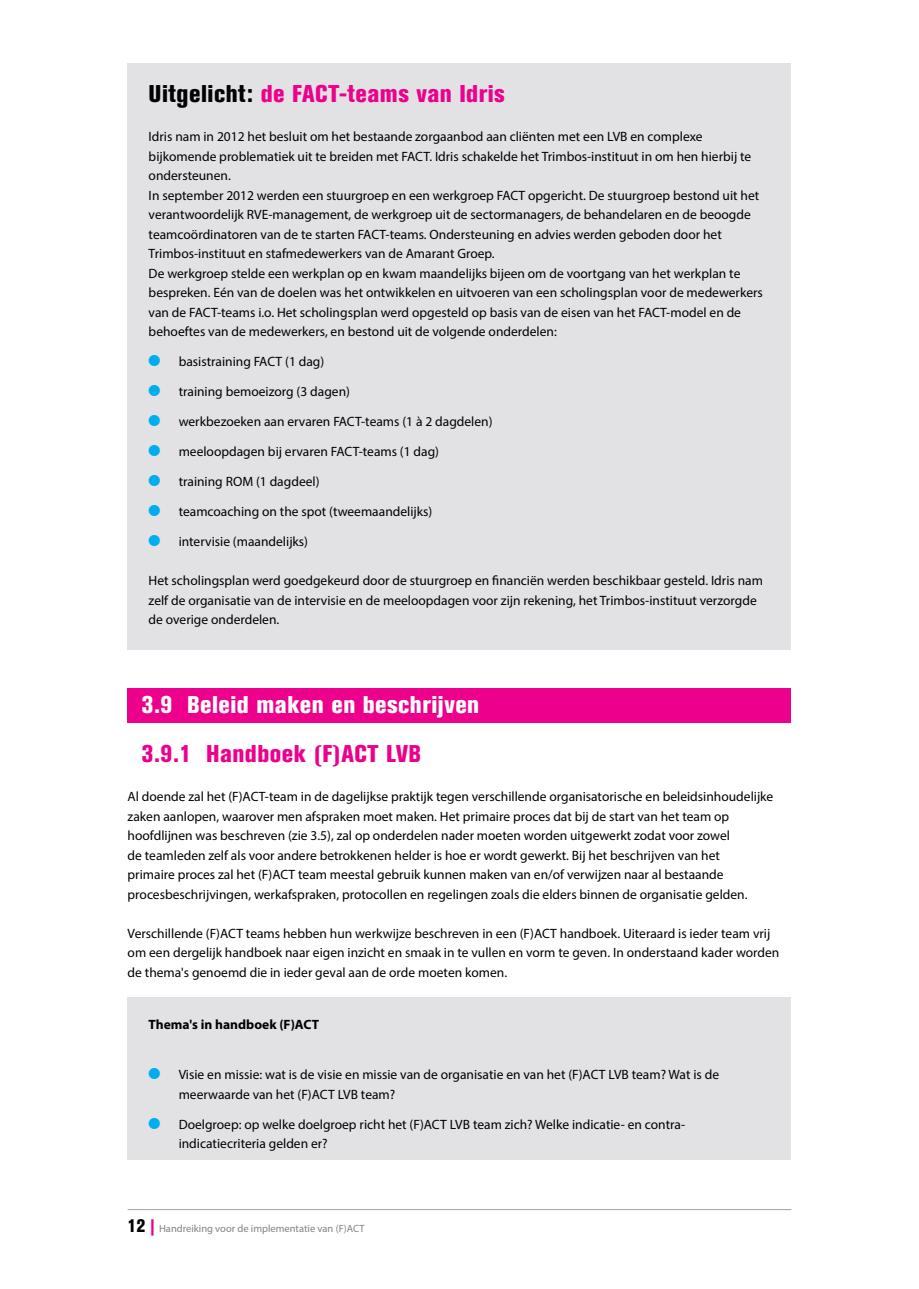
<style>
.page{position:relative;width:919px;height:1289px;background:#fff}
.page>*{position:absolute;margin:0;border:0;box-sizing:border-box;transform-origin:0 0}
.t1{font:800 condensed 24px "Akzidenz Grotesk BQ";letter-spacing:.02em;color:#ec008c}
.t2{font:800 condensed 24px "Akzidenz Grotesk BQ";letter-spacing:.02em;color:#fff}
.t3{font:13.5px/19.5px "Myriad Pro";color:#000}
.t4{font:700 13.5px "Myriad Pro";color:#000}
.t5{font:10.5px "Myriad Pro";color:#808285}
.s1{color:#000101}
.s2{font-family:"Monotype Sorts";font-size:15px;color:#00aeef}
.s3{font-family:"Akzidenz Grotesk BQ";font-weight:800;font-stretch:condensed;font-size:18px;color:#000}
.s4{font-family:"Akzidenz Grotesk BQ";font-weight:800;font-stretch:condensed;font-size:18px;color:#ec008c}
</style>
<div class="page">
<div style="left:128px;top:688px;width:663px;height:34px;background:#ec008c"></div>
<div style="left:128px;top:64px;width:663px;height:586px;background:#e2e2e5"></div>
<div style="left:128px;top:997px;width:663px;height:163px;background:#e2e2e5"></div>
<hr style="left:128px;top:1209px;width:663px;height:1px;background:#414152">
<h1 class="t1" style="left:149px;top:80px;width:357px"><span class="s1">Uitgelicht:</span> de FACT-teams van Idris</h1>
<p class="t3" style="left:149px;top:126px;width:615px">Idris nam in 2012 het besluit om het bestaande zorgaanbod aan cliënten met een LVB en complexe bijkomende problematiek uit te breiden met FACT. Idris schakelde het Trimbos-instituut in om hen hierbij te ondersteunen.<br>In september 2012 werden een stuurgroep en een werkgroep FACT opgericht. De stuurgroep bestond uit het verantwoordelijk RVE-management, de werkgroep uit de sectormanagers, de behandelaren en de beoogde teamcoördinatoren van de te starten FACT-teams. Ondersteuning en advies werden geboden door het Trimbos-instituut en stafmedewerkers van de Amarant Groep.<br>De werkgroep stelde een werkplan op en kwam maandelijks bijeen om de voortgang van het werkplan te bespreken. Eén van de doelen was het ontwikkelen en uitvoeren van een scholingsplan voor de medewerkers van de FACT-teams i.o. Het scholingsplan werd opgesteld op basis van de eisen van het FACT-model en de behoeftes van de medewerkers, en bestond uit de volgende onderdelen:</p>
<p class="t3" style="left:149px;top:351px;width:177px"><span class="s2">l</span> basistraining FACT (1 dag)</p>
<p class="t3" style="left:149px;top:381px;width:203px"><span class="s2">l</span> training bemoeizorg (3 dagen)</p>
<p class="t3" style="left:149px;top:411px;width:345px"><span class="s2">l</span> werkbezoeken aan ervaren FACT-teams (1 à 2 dagdelen)</p>
<p class="t3" style="left:149px;top:441px;width:292px"><span class="s2">l</span> meeloopdagen bij ervaren FACT-teams (1 dag)</p>
<p class="t3" style="left:149px;top:471px;width:172px"><span class="s2">l</span> training ROM (1 dagdeel)</p>
<p class="t3" style="left:149px;top:501px;width:285px"><span class="s2">l</span> teamcoaching on the spot (tweemaandelijks)</p>
<p class="t3" style="left:149px;top:531px;width:161px"><span class="s2">l</span> intervisie (maandelijks)</p>
<p class="t3" style="left:149px;top:570px;width:615px">Het scholingsplan werd goedgekeurd door de stuurgroep en financiën werden beschikbaar gesteld. Idris nam zelf de organisatie van de intervisie en de meeloopdagen voor zijn rekening, het Trimbos-instituut verzorgde de overige onderdelen.</p>
<h1 class="t2" style="left:142px;top:690px;width:339px">3.9 Beleid maken en beschrijven</h1>
<h1 class="t1" style="left:142px;top:740px;width:281px">3.9.1 Handboek (F)ACT LVB</h1>
<p class="t3" style="left:128px;top:786px;width:647px">Al doende zal het (F)ACT-team in de dagelijkse praktijk tegen verschillende organisatorische en beleidsinhoudelijke zaken aanlopen, waarover men afspraken moet maken. Het primaire proces dat bij de start van het team op hoofdlijnen was beschreven (zie 3.5), zal op onderdelen nader moeten worden uitgewerkt zodat voor zowel<br>de teamleden zelf als voor andere betrokkenen helder is hoe er wordt gewerkt. Bij het beschrijven van het<br>primaire proces zal het (F)ACT team meestal gebruik kunnen maken van en/of verwijzen naar al bestaande procesbeschrijvingen, werkafspraken, protocollen en regelingen zoals die elders binnen de organisatie gelden.</p>
<p class="t3" style="left:128px;top:923px;width:653px">Verschillende (F)ACT teams hebben hun werkwijze beschreven in een (F)ACT handboek. Uiteraard is ieder team vrij om een dergelijk handboek naar eigen inzicht en smaak in te vullen en vorm te geven. In onderstaand kader worden de thema's genoemd die in ieder geval aan de orde moeten komen.</p>
<p class="t4" style="left:149px;top:1016px;width:172px">Thema's in handboek (F)ACT</p>
<p class="t3" style="left:179px;top:1064px;width:542px;text-indent:-30px"><span class="s2">l</span> Visie en missie: wat is de visie en missie van de organisatie en van het (F)ACT LVB team? Wat is de meerwaarde van het (F)ACT LVB team?</p>
<p class="t3" style="left:179px;top:1113px;width:508px;text-indent:-30px"><span class="s2">l</span> Doelgroep: op welke doelgroep richt het (F)ACT LVB team zich? Welke indicatie- en contra&shy;indicatiecriteria gelden er?</p>
<p class="t5" style="left:128px;top:1222px;width:238px"><span class="s3">12</span> <span class="s4">|</span> Handreiking voor de implementatie van (F)ACT</p>
</div>
